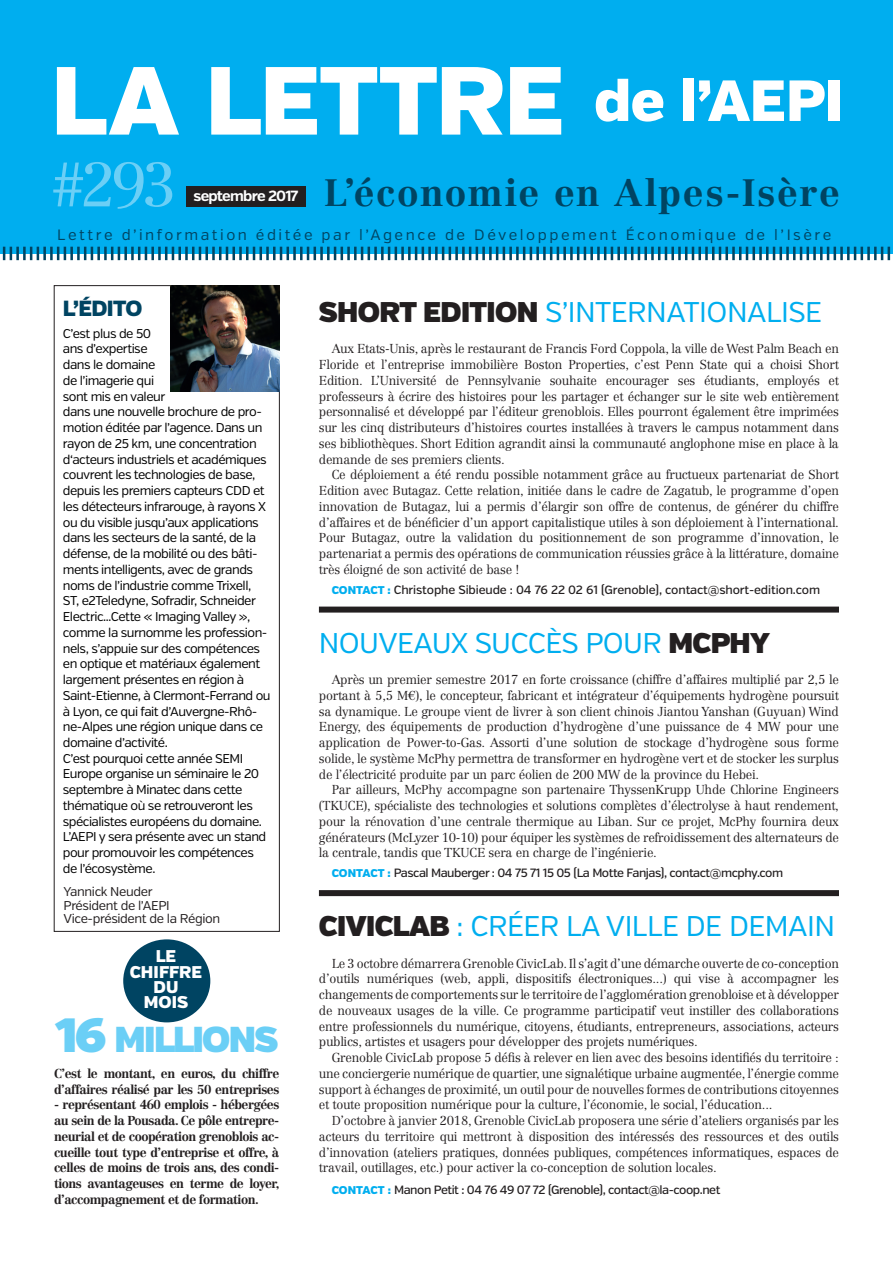
<style>
.page{position:relative;width:893px;height:1263px;background:#fff}
.page>*{position:absolute;margin:0;border:0;box-sizing:border-box;transform-origin:0 0}
.t1{font:900 96.45px "Verb";letter-spacing:-.01em;color:#fff}
.t2{font:300 61.5px "Centennial LT Std";color:#6bcff6}
.t3{font:900 57.9px "Verb";letter-spacing:-.005em;color:#fff}
.t4{font:700 37.5px "Centennial LT Std";letter-spacing:.045em;color:#004462}
.t5{font:36px "Verb Ultra";letter-spacing:-.05em;color:#6bcff6}
.t6{font:28.5px "Verb";letter-spacing:-.02em;color:#00aeef}
.t7{font:900 21.9px "Verb";letter-spacing:-.03em;color:#004462}
.t8{font:900 16.95px/15.3px "Verb";letter-spacing:.005em;color:#fff;text-align:center}
.t9{font:15px "Verb";letter-spacing:.165em;color:#004462}
.t10{font:700 14.7px "Verb";letter-spacing:-.05em;color:#fff}
.t11{font:300 12.75px/15.8px "Centennial LT Std";letter-spacing:-.02em;color:#231f20;text-align:justify}
.t12{font:12.75px/15.8px "Verb";letter-spacing:-.04em;color:#000}
.t13{font:700 12.75px/15.8px "Centennial LT Std";letter-spacing:-.04em;color:#231f20}
.t14{font:12.75px/13.5px "Verb";letter-spacing:-.03em;color:#231f20}
.t15{font:500 12px "Verb";letter-spacing:-.04em;color:#231f20}
.t16{font:500 12px "Verb";letter-spacing:-.01em;color:#231f20}
.s1{font-size:48px}
.s2{font-family:"Verb Ultra";color:#231f20}
.s3{font-weight:900;font-size:11.25px;color:#00aeef}
</style>
<div class="page">
<div style="left:0;top:0;width:893px;height:253px;background:#00aeef"></div>
<svg style="left:0;top:247px;width:893px;height:13px"></svg>
<div style="left:186px;top:186px;width:120px;height:20px;background:#231f20"></div>
<div style="left:123px;top:939px;width:87px;height:83px;background:#004462;border-radius:50%"></div>
<div style="left:54px;top:285px;width:226px;height:646px;border:1px solid #231f20"></div>
<img style="left:171px;top:285px;width:108px;height:106px">
<div style="left:319px;top:890px;width:520px;height:6px;background:#231f20"></div>
<div style="left:319px;top:607px;width:520px;height:6px;background:#231f20"></div>
<h1 class="t1" style="left:51px;top:42px;width:515px">LA LETTRE</h1>
<h3 class="t3" style="left:594px;top:65px;width:250px">de l’AEPI</h3>
<h2 class="t2" style="left:50px;top:148px;width:128px">#293</h2>
<h3 class="t4" style="left:324px;top:171px;width:517px">L’économie en Alpes-Isère</h3>
<p class="t9" style="left:57px;top:226px;width:776px">Lettre d’information éditée par l’Agence de Développement Économique de l’Isère</p>
<p class="t10" style="left:193px;top:187px;width:106px">septembre 2017</p>
<h3 class="t7" style="left:63px;top:295px;width:81px">L’ÉDITO</h3>
<p class="t12" style="left:63px;top:325px;width:209px">C’est plus de 50<br>ans d’expertise<br>dans le domaine<br>de l’imagerie qui<br>sont mis en valeur<br>dans une nouvelle brochure de pro&shy;motion éditée par l’agence. Dans un rayon de 25 km, une concentration d‘acteurs industriels et académiques couvrent les technologies de base, depuis les premiers capteurs CDD et les détecteurs infrarouge, à rayons X ou du visible jusqu’aux applications dans les secteurs de la santé, de la défense, de la mobilité ou des bâti&shy;ments intelligents, avec de grands noms de l’industrie comme Trixell,<br>ST, e2Teledyne, Sofradir, Schneider<br>Electric…Cette « Imaging Valley », comme la surnomme les profession&shy;nels, s’appuie sur des compétences en optique et matériaux également largement présentes en région à<br>Saint-Etienne, à Clermont-Ferrand ou à Lyon, ce qui fait d’Auvergne-Rhô&shy;ne-Alpes une région unique dans ce domaine d’activité.<br>C’est pourquoi cette année SEMI<br>Europe organise un séminaire le 20 septembre à Minatec dans cette thématique où se retrouveront les spécialistes européens du domaine.<br>L’AEPI y sera présente avec un stand pour promouvoir les compétences de l’écosystème.</p>
<p class="t14" style="left:64px;top:885px;width:158px">Yannick Neuder<br>Président de l’AEPI<br>Vice-président de la Région</p>
<h3 class="t8" style="left:130px;top:949px;width:74px">LE<br>CHIFFRE<br>DU<br>MOIS</h3>
<h3 class="t5" style="left:55px;top:1017px;width:224px"><span class="s1">16</span> MILLIONS</h3>
<p class="t13" style="left:54px;top:1065px;width:227px">C’est le montant, en euros, du chiffre d’affaires réalisé par les 50 entreprises</p>
<p class="t13" style="left:54px;top:1097px;width:227px;text-align:justify">- représentant 460 emplois - hébergées au sein de la Pousada. Ce pôle entrepre&shy;neurial et de coopération grenoblois ac&shy;cueille tout type d’entreprise et offre, à celles de moins de trois ans, des condi&shy;tions avantageuses en terme de loyer, d’accompagnement et de formation.</p>
<h3 class="t6" style="left:319px;top:295px;width:505px"><span class="s2">SHORT EDITION</span> S’INTERNATIONALISE</h3>
<p class="t11" style="left:319px;top:341px;width:522px;text-indent:13px">Aux Etats-Unis, après le restaurant de Francis Ford Coppola, la ville de West Palm Beach en Floride et l’entreprise immobilière Boston Properties, c’est Penn State qui a choisi Short Edition. L’Université de Pennsylvanie souhaite encourager ses étudiants, employés et professeurs à écrire des histoires pour les partager et échanger sur le site web entièrement personnalisé et développé par l’éditeur grenoblois. Elles pourront également être imprimées sur les cinq distributeurs d’histoires courtes installées à travers le campus notamment dans ses bibliothèques. Short Edition agrandit ainsi la communauté anglophone mise en place à la demande de ses premiers clients.</p>
<p class="t11" style="left:319px;top:467px;width:522px;text-indent:13px">Ce déploiement a été rendu possible notamment grâce au fructueux partenariat de Short Edition avec Butagaz. Cette relation, initiée dans le cadre de Zagatub, le programme d’open innovation de Butagaz, lui a permis d’élargir son offre de contenus, de générer du chiffre d’affaires et de bénéficier d’un apport capitalistique utiles à son déploiement à l’international.<br>Pour Butagaz, outre la validation du positionnement de son programme d’innovation, le partenariat a permis des opérations de communication réussies grâce à la littérature, domaine très éloigné de son activité de base !</p>
<p class="t16" style="left:332px;top:582px;width:490px"><span class="s3">CONTACT :</span> Christophe Sibieude : 04 76 22 02 61 (Grenoble), contact@short-edition.com</p>
<h3 class="t6" style="left:319px;top:625px;width:452px">NOUVEAUX SUCCÈS POUR <span class="s2">MCPHY</span></h3>
<p class="t11" style="left:319px;top:672px;width:522px;text-indent:13px">Après un premier semestre 2017 en forte croissance (chiffre d’affaires multiplié par 2,5 le portant à 5,5 M€), le concepteur, fabricant et intégrateur d’équipements hydrogène poursuit sa dynamique. Le groupe vient de livrer à son client chinois Jiantou Yanshan (Guyuan) Wind Energy, des équipements de production d’hydrogène d’une puissance de 4 MW pour une application de Power-to-Gas. Assorti d’une solution de stockage d’hydrogène sous forme solide, le système McPhy permettra de transformer en hydrogène vert et de stocker les surplus de l’électricité produite par un parc éolien de 200 MW de la province du Hebei.</p>
<p class="t11" style="left:319px;top:782px;width:522px;text-indent:13px">Par ailleurs, McPhy accompagne son partenaire ThyssenKrupp Uhde Chlorine Engineers (TKUCE), spécialiste des technologies et solutions complètes d’électrolyse à haut rendement, pour la rénovation d’une centrale thermique au Liban. Sur ce projet, McPhy fournira deux générateurs (McLyzer 10-10) pour équiper les systèmes de refroidissement des alternateurs de la centrale, tandis que TKUCE sera en charge de l’ingénierie.</p>
<p class="t15" style="left:332px;top:866px;width:453px"><span class="s3">CONTACT :</span> Pascal Mauberger : 04 75 71 15 05 (La Motte Fanjas), contact@mcphy.com</p>
<h3 class="t6" style="left:319px;top:909px;width:518px"><span class="s2">CIVICLAB</span> : CRÉER LA VILLE DE DEMAIN</h3>
<p class="t11" style="left:319px;top:955px;width:522px;text-indent:13px">Le 3 octobre démarrera Grenoble CivicLab. Il s’agit d’une démarche ouverte de co-conception d’outils numériques (web, appli, dispositifs électroniques...) qui vise à accompagner les changements de comportements sur le territoire de l’agglomération grenobloise et à développer de nouveaux usages de la ville. Ce programme participatif veut instiller des collaborations entre professionnels du numérique, citoyens, étudiants, entrepreneurs, associations, acteurs publics, artistes et usagers pour développer des projets numériques.</p>
<p class="t11" style="left:319px;top:1050px;width:522px;text-indent:13px">Grenoble CivicLab propose 5 défis à relever en lien avec des besoins identifiés du territoire : une conciergerie numérique de quartier, une signalétique urbaine augmentée, l’énergie comme support à échanges de proximité, un outil pour de nouvelles formes de contributions citoyennes et toute proposition numérique pour la culture, l’économie, le social, l’éducation...</p>
<p class="t11" style="left:319px;top:1113px;width:522px;text-indent:13px">D’octobre à janvier 2018, Grenoble CivicLab proposera une série d’ateliers organisés par les acteurs du territoire qui mettront à disposition des intéressés des ressources et des outils d’innovation (ateliers pratiques, données publiques, compétences informatiques, espaces de travail, outillages, etc.) pour activer la co-conception de solution locales.</p>
<p class="t15" style="left:332px;top:1183px;width:390px"><span class="s3">CONTACT :</span> Manon Petit : 04 76 49 07 72 (Grenoble), contact@la-coop.net</p>
</div>
